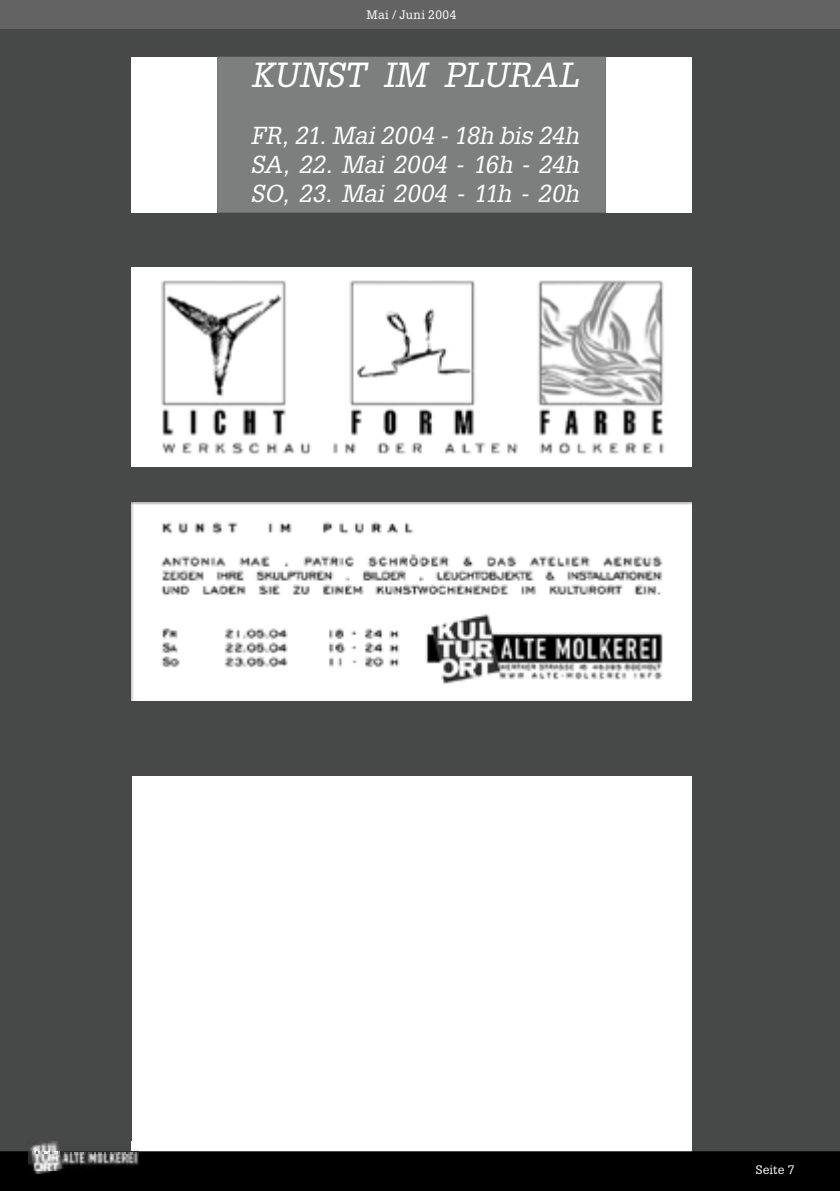
<style>
.page{position:relative;width:840px;height:1191px;background:#fff}
.page>*{position:absolute;margin:0;border:0;box-sizing:border-box;transform-origin:0 0}
.t1{font:italic 34px "Glypha";letter-spacing:.005em;color:#fff}
.t2{font:italic 24px/28.8px "Glypha";letter-spacing:-.005em;color:#fff;text-align:justify}
.t3{font:12px "Glypha";letter-spacing:.03em;color:#fff}
</style>
<div class="page">
<div style="left:0;top:0;width:839px;height:1170px;background:#474848"></div>
<div style="left:132px;top:775px;width:559px;height:416px;background:#fff"></div>
<div style="left:132px;top:57px;width:85px;height:156px;background:#fff"></div>
<div style="left:605px;top:57px;width:86px;height:156px;background:#fff"></div>
<div style="left:217px;top:57px;width:388px;height:156px;background:#7d7e7e"></div>
<img style="left:132px;top:268px;width:558px;height:198px">
<img style="left:132px;top:503px;width:559px;height:197px">
<div style="left:0;top:0;width:839px;height:28px;background:#636363"></div>
<svg style="left:0;top:1141px;width:839px;height:50px"></svg>
<p class="t3" style="left:366px;top:7px;width:92px">Mai / Juni 2004</p>
<h1 class="t1" style="left:251px;top:54px;width:329px">KUNST IM PLURAL</h1>
<p class="t2" style="left:251px;top:121px;width:329px">FR, 21. Mai 2004 - 18h bis 24h SA, 22. Mai 2004 - 16h - 24h SO, 23. Mai 2004 - 11h - 20h</p>
<p class="t3" style="left:755px;top:1162px;width:40px">Seite 7</p>
</div>
